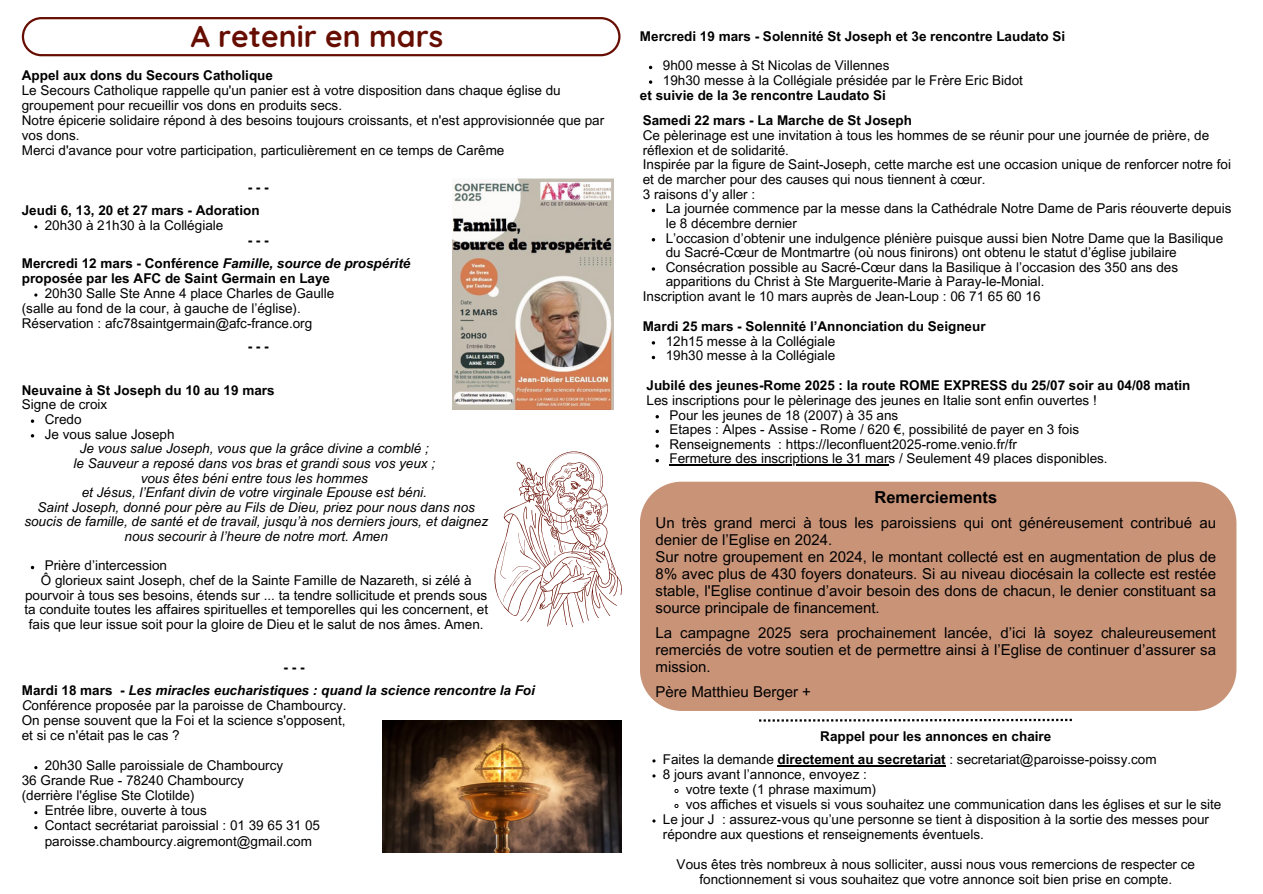
<style>
.page{position:relative;width:1263px;height:894px;background:#fff}
.page>*{position:absolute;margin:0;border:0;box-sizing:border-box;transform-origin:0 0}
.t1{font:700 30px "Quicksand";color:#670e03}
.t2{font:700 16.5px "Arial MT Pro";color:#000}
.t3{font:15px/17px "Arial MT Pro";color:#000}
.t4{font:13.5px/14.7px "Arial MT Pro";color:#000}
.t5{font:700 13.5px/15px "Arial MT Pro";color:#000}
.t6{font:italic 13.5px/14.7px "Arial MT Pro";color:#000;text-align:center}
.t7{font:italic 700 13.5px "Arial MT Pro";color:#000}
.s1{font-style:italic}
.s2{font-style:normal}
.s3{font-weight:700}
</style>
<div class="page">
<div style="left:640px;top:481px;width:596px;height:229px;background:#c99378"></div>
<svg style="left:494px;top:451px;width:128px;height:176px"></svg>
<svg style="left:22px;top:17px;width:598px;height:39px"></svg>
<img style="left:452px;top:178px;width:161px;height:231px">
<svg style="left:759px;top:718px;width:313px;height:3px"></svg>
<img style="left:383px;top:720px;width:238px;height:132px">
<svg style="left:649px;top:80px;width:3px;height:4px"></svg>
<svg style="left:31px;top:419px;width:3px;height:4px"></svg>
<hr style="left:778px;top:764px;width:76px;height:2px;background:#000">
<hr style="left:854px;top:764px;width:92px;height:2px;background:#000">
<svg style="left:674px;top:788px;width:5px;height:5px"></svg>
<svg style="left:674px;top:803px;width:5px;height:5px"></svg>
<svg style="left:655px;top:415px;width:4px;height:3px"></svg>
<svg style="left:655px;top:429px;width:4px;height:4px"></svg>
<svg style="left:655px;top:459px;width:4px;height:3px"></svg>
<hr style="left:669px;top:464px;width:220px;height:1px;background:#000">
<p class="t1" style="left:191px;top:17px;width:254px">A retenir en mars</p>
<p class="t5" style="left:22px;top:69px;width:253px">Appel aux dons du Secours Catholique</p>
<p class="t4" style="left:22px;top:84px;width:540px">Le Secours Catholique rappelle qu'un panier est à votre disposition dans chaque église du groupement pour recueillir vos dons en produits secs.</p>
<h2 class="t4" style="left:22px;top:114px;width:584px">Notre épicerie solidaire répond à des besoins toujours croissants, et n'est approvisionnée que par vos dons.</h2>
<h3 class="t4" style="left:22px;top:144px;width:484px">Merci d'avance pour votre participation, particulièrement en ce temps de Carême</h3>
<p class="t5" style="left:248px;top:181px;width:22px">---</p>
<p class="t5" style="left:22px;top:204px;width:239px">Jeudi 6, 13, 20 et 27 mars - Adoration</p>
<h4 class="t4" style="left:45px;top:219px;width:180px">20h30 à 21h30 à la Collégiale</h4>
<h4 class="t5" style="left:248px;top:234px;width:22px">---</h4>
<p class="t5" style="left:22px;top:257px;width:390px">Mercredi 12 mars - Conférence <span class="s1">Famille, source de prospérité </span>proposée par les AFC de Saint Germain en Laye</p>
<h4 class="t4" style="left:45px;top:287px;width:291px">20h30 Salle Ste Anne 4 place Charles de Gaulle</h4>
<h4 class="t4" style="left:22px;top:302px;width:281px">(salle au fond de la cour, à gauche de l’église).</h4>
<p class="t4" style="left:22px;top:317px;width:292px">Réservation : afc78saintgermain@afc-france.org</p>
<p class="t5" style="left:248px;top:340px;width:22px">---</p>
<p class="t5" style="left:22px;top:384px;width:254px">Neuvaine à St Joseph du 10 au 19 mars</p>
<p class="t4" style="left:22px;top:399px;width:87px">Signe de croix</p>
<p class="t4" style="left:45px;top:413px;width:38px">Credo</p>
<h4 class="t4" style="left:45px;top:428px;width:131px">Je vous salue Joseph</h4>
<p class="t6" style="left:80px;top:442px;width:350px">Je vous salue Joseph, vous que la grâce divine a comblé ;</p>
<p class="t6" style="left:74px;top:457px;width:363px">le Sauveur a reposé dans vos bras et grandi sous vos yeux ;</p>
<p class="t6" style="left:141px;top:472px;width:229px">vous êtes béni entre tous les hommes</p>
<p class="t6" style="left:82px;top:486px;width:347px">et Jésus, l’Enfant divin de votre virginale Epouse est béni.</p>
<p class="t6" style="left:24px;top:501px;width:465px">Saint Joseph, donné pour père au Fils de Dieu, priez pour nous dans nos soucis de famille, de santé et de travail, jusqu’à nos derniers jours, et daignez nous secourir à l’heure de notre mort. Amen</p>
<p class="t4" style="left:45px;top:559px;width:124px">Prière d’intercession</p>
<p class="t4" style="left:24px;top:574px;width:465px;text-align:center">Ô glorieux saint Joseph, chef de la Sainte Famille de Nazareth, si zélé à pourvoir à tous ses besoins, étends sur ... ta tendre sollicitude et prends sous ta conduite toutes les affaires spirituelles et temporelles qui les concernent, et fais que leur issue soit pour la gloire de Dieu et le salut de nos âmes. Amen.</p>
<p class="t5" style="left:284px;top:661px;width:22px">---</p>
<p class="t7" style="left:22px;top:685px;width:515px"><span class="s2">Mardi 18 mars -</span> Les miracles eucharistiques : quand la science rencontre la Foi</p>
<p class="t4" style="left:22px;top:699px;width:326px"><span class="s1">C</span>onférence proposée par la paroisse de Chambourcy.</p>
<h4 class="t4" style="left:22px;top:714px;width:325px">On pense souvent que la Foi et la science s'opposent,</h4>
<p class="t4" style="left:22px;top:729px;width:159px">et si ce n'était pas le cas ?</p>
<p class="t4" style="left:45px;top:759px;width:240px">20h30 Salle paroissiale de Chambourcy</p>
<p class="t4" style="left:22px;top:774px;width:224px">36 Grande Rue - 78240 Chambourcy</p>
<p class="t4" style="left:22px;top:789px;width:174px">(derrière l'église Ste Clotilde)</p>
<p class="t4" style="left:45px;top:804px;width:164px">Entrée libre, ouverte à tous</p>
<p class="t4" style="left:45px;top:819px;width:277px">Contact secrétariat paroissial : 01 39 65 31 05 paroisse.chambourcy.aigremont@gmail.com</p>
<p class="t5" style="left:640px;top:30px;width:427px">Mercredi 19 mars - Solennité St Joseph et 3e rencontre Laudato Si</p>
<p class="t4" style="left:663px;top:60px;width:228px">9h00 messe à St Nicolas de Villennes</p>
<p class="t4" style="left:663px;top:74px;width:362px">19h30 messe à la Collégiale présidée par le Frère Eric Bidot</p>
<p class="t5" style="left:640px;top:89px;width:248px">et suivie de la 3e rencontre Laudato Si</p>
<p class="t5" style="left:643px;top:115px;width:271px">Samedi 22 mars - La Marche de St Joseph</p>
<h4 class="t4" style="left:643px;top:130px;width:568px">Ce pèlerinage est une invitation à tous les hommes de se réunir pour une journée de prière, de réflexion et de solidarité.</h4>
<p class="t4" style="left:643px;top:159px;width:590px">Inspirée par la figure de Saint-Joseph, cette marche est une occasion unique de renforcer notre foi et de marcher pour des causes qui nous tiennent à cœur.</p>
<p class="t4" style="left:643px;top:188px;width:114px">3 raisons d’y aller :</p>
<p class="t4" style="left:666px;top:203px;width:567px">La journée commence par la messe dans la Cathédrale Notre Dame de Paris réouverte depuis le 8 décembre dernier</p>
<p class="t4" style="left:666px;top:232px;width:559px">L’occasion d’obtenir une indulgence plénière puisque aussi bien Notre Dame que la Basilique du Sacré-Cœur de Montmartre (où nous finirons) ont obtenu le statut d’église jubilaire</p>
<p class="t4" style="left:666px;top:261px;width:514px">Consécration possible au Sacré-Cœur dans la Basilique à l’occasion des 350 ans des apparitions du Christ à Ste Marguerite-Marie à Paray-le-Monial.</p>
<p class="t4" style="left:643px;top:290px;width:399px">Inscription avant le 10 mars auprès de Jean-Loup : 06 71 65 60 16</p>
<h1 class="t5" style="left:643px;top:320px;width:344px">Mardi 25 mars - Solennité l’Annonciation du Seigneur</h1>
<p class="t4" style="left:666px;top:335px;width:171px">12h15 messe à la Collégiale</p>
<p class="t4" style="left:666px;top:350px;width:171px">19h30 messe à la Collégiale</p>
<h3 class="t5" style="left:646px;top:379px;width:545px">Jubilé des jeunes-Rome 2025 : la route ROME EXPRESS du 25/07 soir au 04/08 matin</h3>
<p class="t4" style="left:646px;top:394px;width:452px">Les inscriptions pour le pèlerinage des jeunes en Italie sont enfin ouvertes !</p>
<p class="t4" style="left:669px;top:409px;width:230px">Pour les jeunes de 18 (2007) à 35 ans</p>
<h4 class="t4" style="left:669px;top:423px;width:411px">Etapes : Alpes - Assise - Rome / 620 €, possibilité de payer en 3 fois</h4>
<p class="t4" style="left:669px;top:438px;width:349px">Renseignements : https://leconfluent2025-rome.venio.fr/fr</p>
<p class="t4" style="left:669px;top:453px;width:440px">Fermeture des inscriptions le 31 mars / Seulement 49 places disponibles.</p>
<p class="t2" style="left:874px;top:490px;width:124px">Remerciements</p>
<p class="t3" style="left:656px;top:516px;width:562px">Un très grand merci à tous les paroissiens qui ont généreusement contribué au denier de l’Eglise en 2024.<br>Sur notre groupement en 2024, le montant collecté est en augmentation de plus de 8% avec plus de 430 foyers donateurs. Si au niveau diocésain la collecte est restée stable, l'Eglise continue d’avoir besoin des dons de chacun, le denier constituant sa source principale de financement.</p>
<p class="t3" style="left:656px;top:626px;width:562px;text-align:justify">La campagne 2025 sera prochainement lancée, d’ici là soyez chaleureusement remerciés de votre soutien et de permettre ainsi à l’Eglise de continuer d’assurer sa mission.</p>
<p class="t3" style="left:656px;top:684px;width:157px">Père Matthieu Berger +</p>
<p class="t5" style="left:820px;top:729px;width:233px">Rappel pour les annonces en chaire</p>
<p class="t4" style="left:663px;top:753px;width:495px">Faites la demande <span class="s3">directement au secretariat</span> : secretariat@paroisse-poissy.com</p>
<h4 class="t4" style="left:663px;top:768px;width:206px">8 jours avant l’annonce, envoyez :</h4>
<p class="t4" style="left:686px;top:783px;width:192px">votre texte (1 phrase maximum)</p>
<p class="t4" style="left:686px;top:798px;width:537px">vos affiches et visuels si vous souhaitez une communication dans les églises et sur le site</p>
<h4 class="t4" style="left:663px;top:813px;width:548px">Le jour J : assurez-vous qu’une personne se tient à disposition à la sortie des messes pour répondre aux questions et renseignements éventuels.</h4>
<p class="t4" style="left:677px;top:858px;width:520px;text-align:center">Vous êtes très nombreux à nous solliciter, aussi nous vous remercions de respecter ce fonctionnement si vous souhaitez que votre annonce soit bien prise en compte.</p>
</div>
